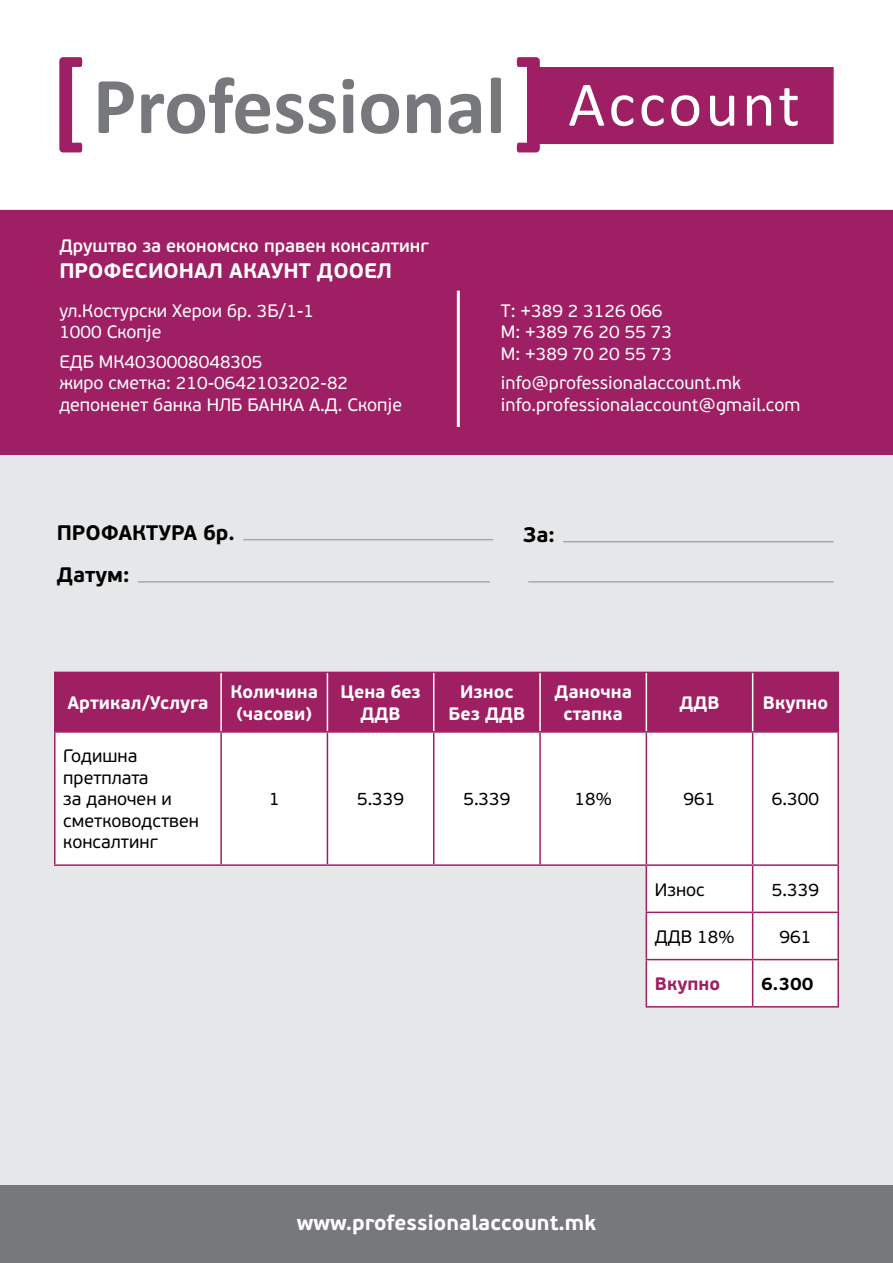
<style>
.page{position:relative;width:893px;height:1263px;background:#fff}
.page>*{position:absolute;margin:0;border:0;box-sizing:border-box;transform-origin:0 0}
.t1{font:700 21px "PF Beau Sans Pro";color:#fff}
.t2{font:700 21px/42.2px "PF Beau Sans Pro";color:#000}
.t3{font:18px/21.6px "PF Beau Sans Pro";color:#fff}
.t4{font:18px/21.6px "PF Beau Sans Pro";color:#000}
.t5{font:700 18px/21.6px "PF Beau Sans Pro";color:#fff;text-align:center}
.t6{font:600 18px "PF Beau Sans Pro";color:#fff}
.t7{font:700 18px "PF Beau Sans Pro";color:#9f1f63}
.t8{font:700 18px "PF Beau Sans Pro";color:#000}
</style>
<div class="page">
<div style="left:0;top:210px;width:893px;height:1053px;background:#e6e7e8"></div>
<div style="left:0;top:210px;width:893px;height:244px;background:#9e1f63"></div>
<hr style="left:457px;top:291px;width:3px;height:136px;background:#fff">
<hr style="left:243px;top:539px;width:250px;height:1px;background:#a7a9ac">
<hr style="left:138px;top:581px;width:352px;height:2px;background:#a7a9ac">
<hr style="left:563px;top:541px;width:271px;height:1px;background:#a7a9ac">
<hr style="left:528px;top:581px;width:306px;height:2px;background:#a7a9ac">
<svg style="left:99px;top:81px;width:35px;height:52px"></svg>
<svg style="left:141px;top:77px;width:129px;height:57px"></svg>
<svg style="left:276px;top:94px;width:27px;height:40px"></svg>
<svg style="left:309px;top:94px;width:27px;height:40px"></svg>
<svg style="left:342px;top:79px;width:12px;height:54px"></svg>
<svg style="left:361px;top:94px;width:38px;height:40px"></svg>
<svg style="left:407px;top:94px;width:34px;height:39px"></svg>
<svg style="left:448px;top:94px;width:33px;height:40px"></svg>
<svg style="left:491px;top:78px;width:10px;height:55px"></svg>
<svg style="left:59px;top:57px;width:23px;height:95px"></svg>
<svg style="left:517px;top:57px;width:317px;height:95px"></svg>
<div style="left:0;top:1185px;width:893px;height:78px;background:#77787b"></div>
<div style="left:56px;top:673px;width:781px;height:58px;background:#9f1f63"></div>
<svg style="left:56px;top:733px;width:781px;height:274px;fill:#fff"></svg>
<hr style="left:220px;top:733px;width:2px;height:131px;background:#9f1f63">
<hr style="left:327px;top:733px;width:1px;height:131px;background:#9f1f63">
<hr style="left:433px;top:733px;width:1px;height:131px;background:#9f1f63">
<hr style="left:539px;top:733px;width:2px;height:131px;background:#9f1f63">
<hr style="left:54px;top:672px;width:167px;height:1px;background:#9f1f63">
<hr style="left:54px;top:673px;width:2px;height:58px;background:#9f1f63">
<hr style="left:221px;top:672px;width:106px;height:1px;background:#9f1f63">
<hr style="left:327px;top:672px;width:107px;height:1px;background:#9f1f63">
<hr style="left:434px;top:672px;width:106px;height:1px;background:#9f1f63">
<hr style="left:540px;top:672px;width:106px;height:1px;background:#9f1f63">
<hr style="left:646px;top:672px;width:107px;height:1px;background:#9f1f63">
<hr style="left:753px;top:672px;width:86px;height:1px;background:#9f1f63">
<hr style="left:837px;top:673px;width:2px;height:58px;background:#9f1f63">
<hr style="left:220px;top:673px;width:2px;height:58px;background:#fff">
<hr style="left:327px;top:673px;width:1px;height:58px;background:#fff">
<hr style="left:433px;top:673px;width:1px;height:58px;background:#fff">
<hr style="left:539px;top:673px;width:2px;height:58px;background:#fff">
<hr style="left:646px;top:673px;width:1px;height:58px;background:#fff">
<hr style="left:752px;top:673px;width:1px;height:58px;background:#fff">
<hr style="left:54px;top:731px;width:167px;height:2px;background:#9f1f63">
<hr style="left:54px;top:733px;width:2px;height:131px;background:#9f1f63">
<hr style="left:221px;top:731px;width:106px;height:2px;background:#9f1f63">
<hr style="left:327px;top:731px;width:107px;height:2px;background:#9f1f63">
<hr style="left:434px;top:731px;width:106px;height:2px;background:#9f1f63">
<hr style="left:540px;top:731px;width:106px;height:2px;background:#9f1f63">
<hr style="left:54px;top:864px;width:167px;height:2px;background:#9f1f63">
<hr style="left:221px;top:864px;width:106px;height:2px;background:#9f1f63">
<hr style="left:327px;top:864px;width:107px;height:2px;background:#9f1f63">
<hr style="left:434px;top:864px;width:106px;height:2px;background:#9f1f63">
<hr style="left:540px;top:864px;width:106px;height:2px;background:#9f1f63">
<hr style="left:646px;top:731px;width:107px;height:2px;background:#9f1f63">
<hr style="left:646px;top:733px;width:1px;height:131px;background:#9f1f63">
<hr style="left:753px;top:731px;width:86px;height:2px;background:#9f1f63">
<hr style="left:752px;top:733px;width:1px;height:131px;background:#9f1f63">
<hr style="left:837px;top:733px;width:2px;height:131px;background:#9f1f63">
<hr style="left:646px;top:864px;width:107px;height:2px;background:#9f1f63">
<hr style="left:646px;top:866px;width:1px;height:45px;background:#9f1f63">
<hr style="left:753px;top:864px;width:86px;height:2px;background:#9f1f63">
<hr style="left:752px;top:866px;width:1px;height:45px;background:#9f1f63">
<hr style="left:837px;top:866px;width:2px;height:45px;background:#9f1f63">
<hr style="left:646px;top:911px;width:107px;height:2px;background:#9f1f63">
<hr style="left:646px;top:913px;width:1px;height:46px;background:#9f1f63">
<hr style="left:753px;top:911px;width:86px;height:2px;background:#9f1f63">
<hr style="left:752px;top:913px;width:1px;height:46px;background:#9f1f63">
<hr style="left:837px;top:913px;width:2px;height:46px;background:#9f1f63">
<hr style="left:646px;top:959px;width:107px;height:1px;background:#9f1f63">
<hr style="left:646px;top:960px;width:1px;height:46px;background:#9f1f63">
<hr style="left:753px;top:959px;width:86px;height:1px;background:#9f1f63">
<hr style="left:752px;top:960px;width:1px;height:46px;background:#9f1f63">
<hr style="left:837px;top:960px;width:2px;height:46px;background:#9f1f63">
<hr style="left:646px;top:1006px;width:107px;height:1px;background:#9f1f63">
<hr style="left:753px;top:1006px;width:86px;height:1px;background:#9f1f63">
<p class="t6" style="left:59px;top:236px;width:371px">Друштво за економско правен консалтинг</p>
<p class="t1" style="left:59px;top:258px;width:334px">ПРОФЕСИОНАЛ АКАУНТ ДООЕЛ</p>
<p class="t3" style="left:59px;top:300px;width:256px">ул.Костурски Херои бр. 3Б/1-1<br>1000 Скопје</p>
<p class="t3" style="left:501px;top:300px;width:173px">Т: +389 2 3126 066<br>M: +389 76 20 55 73<br>M: +389 70 20 55 73</p>
<p class="t3" style="left:501px;top:372px;width:301px">info@professionalaccount.mk info.professionalaccount@gmail.com</p>
<p class="t3" style="left:59px;top:351px;width:344px">ЕДБ МК4030008048305<br>жиро сметка: 210-0642103202-82 депоненет банка НЛБ БАНКА А.Д. Скопје</p>
<p class="t2" style="left:57px;top:511px;width:179px">ПРОФАКТУРА бр.<br>Датум:</p>
<p class="t2" style="left:523px;top:513px;width:33px">За:</p>
<p class="t5" style="left:67px;top:692px;width:142px">Артикал/Услуга</p>
<p class="t5" style="left:230px;top:681px;width:89px">Количина (часови)</p>
<p class="t5" style="left:340px;top:681px;width:82px">Цена без<br>ДДВ</p>
<p class="t5" style="left:448px;top:681px;width:78px">Износ<br>Без ДДВ</p>
<p class="t5" style="left:554px;top:681px;width:79px">Даночна стапка</p>
<p class="t5" style="left:679px;top:692px;width:42px">ДДВ</p>
<p class="t5" style="left:763px;top:692px;width:67px">Вкупно</p>
<p class="t4" style="left:63px;top:745px;width:137px">Годишна претплата<br>за даночен и сметководствен консалтинг</p>
<p class="t4" style="left:269px;top:788px;width:12px">1</p>
<p class="t4" style="left:357px;top:788px;width:49px">5.339</p>
<p class="t4" style="left:463px;top:788px;width:49px">5.339</p>
<p class="t4" style="left:575px;top:788px;width:39px">18%</p>
<p class="t4" style="left:684px;top:788px;width:33px">961</p>
<p class="t4" style="left:772px;top:788px;width:49px">6.300</p>
<p class="t4" style="left:655px;top:878px;width:51px">Износ</p>
<p class="t4" style="left:772px;top:878px;width:49px">5.339</p>
<p class="t4" style="left:655px;top:926px;width:81px">ДДВ 18%</p>
<p class="t4" style="left:780px;top:926px;width:33px">961</p>
<p class="t7" style="left:655px;top:973px;width:67px">Вкупно</p>
<p class="t8" style="left:761px;top:973px;width:54px">6.300</p>
<p class="t1" style="left:297px;top:1210px;width:301px">www.professionalaccount.mk</p>
</div>
